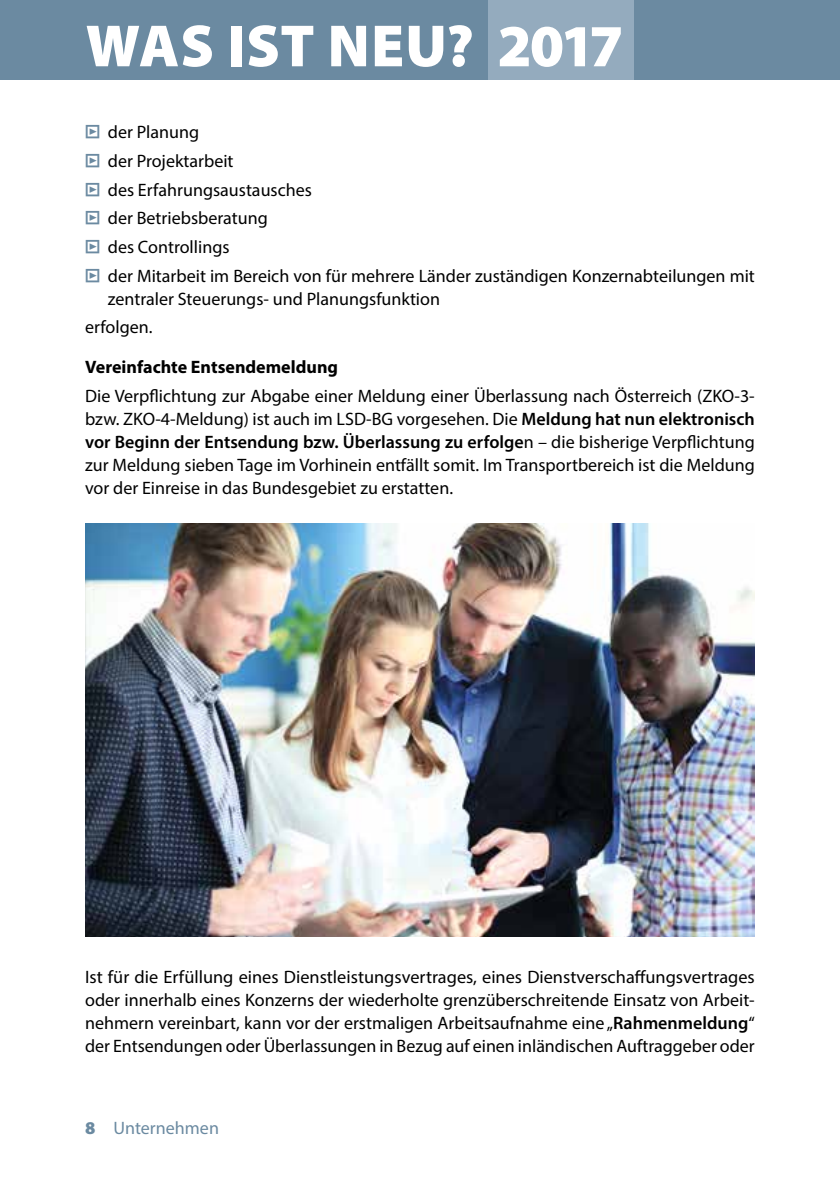
<style>
.page{position:relative;width:840px;height:1191px;background:#fff}
.page>*{position:absolute;margin:0;border:0;box-sizing:border-box;transform-origin:0 0}
.t1{font:900 60px "Myriad Pro";letter-spacing:.005em;color:#fff}
.t2{font:18px/23px "Myriad Pro";color:#000}
.t3{font:700 18px "Myriad Pro";color:#000}
.t4{font:18px "Myriad Pro";color:#6b8aa1}
.s1{font-family:"Meta OT";color:#6b8aa1}
.s2{font-weight:600}
.s3{font-weight:900}
</style>
<div class="page">
<div style="left:0;top:0;width:839px;height:79px;background:#6b8aa1"></div>
<div style="left:488px;top:0;width:146px;height:79px;background:#94abbe"></div>
<hr style="left:839px;top:0;width:1px;height:79px;background:#6b8aa1">
<img style="left:85px;top:523px;width:669px;height:413px">
<h1 class="t1" style="left:86px;top:6px;width:539px">WAS IST NEU? 2017</h1>
<p class="t2" style="left:85px;top:118px;width:671px;line-height:28.6px"><span class="s1">Ǜ</span> der Planung<br><span class="s1">Ǜ</span> der Projektarbeit<br><span class="s1">Ǜ</span> des Erfahrungsaustausches<br><span class="s1">Ǜ</span> der Betriebsberatung<br><span class="s1">Ǜ</span> des Controllings<br><span class="s1">Ǜ</span> der Mitarbeit im Bereich von für mehrere Länder zuständigen Konzernabteilungen mit</p>
<p class="t2" style="left:85px;top:284px;width:356px;line-height:28.6px;text-indent:23px">zentraler Steuerungs- und Planungsfunktion erfolgen.</p>
<p class="t3" style="left:85px;top:355px;width:254px">Vereinfachte Entsendemeldung</p>
<p class="t2" style="left:85px;top:384px;width:670px;text-align:justify">Die Verpflichtung zur Abgabe einer Meldung einer Überlassung nach Österreich (ZKO-3- bzw. ZKO-4-Meldung) ist auch im LSD-BG vorgesehen. Die <span class="s2">Meldung hat nun elektronisch vor Beginn der Entsendung bzw. Überlassung zu erfolge</span>n – die bisherige Verpflichtung zur Meldung sieben Tage im Vorhinein entfällt somit. Im Transportbereich ist die Meldung vor der Einreise in das Bundesgebiet zu erstatten.</p>
<p class="t2" style="left:85px;top:965px;width:671px;text-align:justify">Ist für die Erfüllung eines Dienstleistungsvertrages, eines Dienstverschaffungsvertrages oder innerhalb eines Konzerns der wiederholte grenzüberschreitende Einsatz von Arbeit&shy;nehmern vereinbart, kann vor der erstmaligen Arbeitsaufnahme eine „<span class="s2">Rahmenmeldung</span>“ der Entsendungen oder Überlassungen in Bezug auf einen inländischen Auftraggeber oder</p>
<p class="t4" style="left:85px;top:1117px;width:135px"><span class="s3">8</span> Unternehmen</p>
</div>
